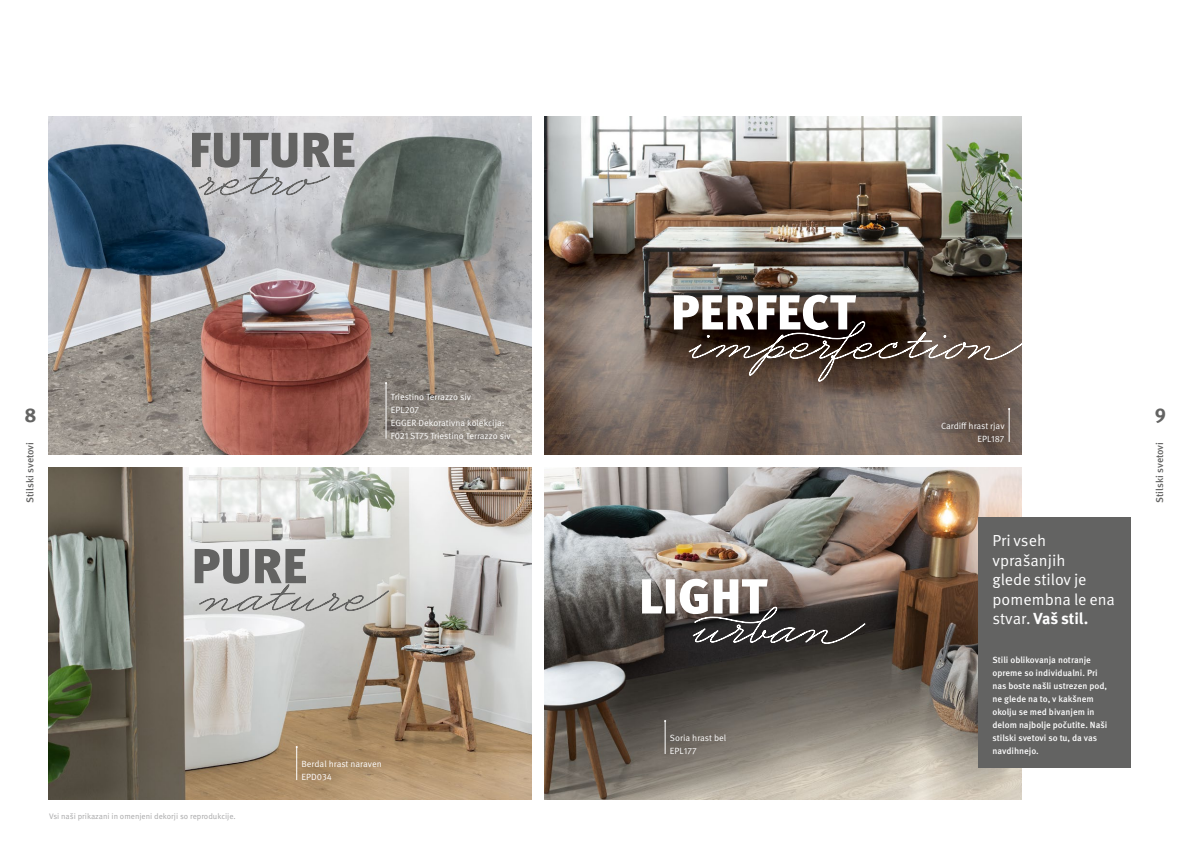
<style>
.page{position:relative;width:1191px;height:842px;background:#fff}
.page>*{position:absolute;margin:0;border:0;box-sizing:border-box;transform-origin:0 0}
.t1{font:700 20px "Meta Pro";color:#636362}
.t2{font:16px/19.5px "Meta Pro";color:#fff}
.t3{font:500 10px "Meta Pro";letter-spacing:-.005em;color:#636362}
.t4{font:500 9px/13px "Meta Pro";color:#fff}
.t5{font:9px/13px "Meta Pro";color:#fff}
.t6{font:8px "Meta Pro";color:#a7a7a8}
.s1{font-weight:700}
</style>
<div class="page">
<img style="left:49px;top:468px;width:482px;height:331px">
<img style="left:49px;top:117px;width:482px;height:338px">
<img style="left:544px;top:117px;width:477px;height:338px">
<img style="left:544px;top:468px;width:477px;height:331px">
<svg style="left:192px;top:133px;width:162px;height:62px;background:#a4a4a6"></svg>
<svg style="left:674px;top:295px;width:348px;height:86px;background:#675952"></svg>
<svg style="left:195px;top:549px;width:194px;height:63px;background:#b6b6b4"></svg>
<svg style="left:642px;top:579px;width:223px;height:65px"></svg>
<div style="left:927px;top:407px;width:91px;height:50px;background:#000;opacity:.5"></div>
<hr style="left:1009px;top:409px;width:1px;height:33px;background:#fff">
<div style="left:655px;top:720px;width:85px;height:49px;background:#000;opacity:.5"></div>
<hr style="left:665px;top:721px;width:1px;height:33px;background:#fff">
<div style="left:287px;top:746px;width:108px;height:49px;background:#000;opacity:.5"></div>
<hr style="left:296px;top:747px;width:1px;height:33px;background:#fff">
<div style="left:376px;top:379px;width:148px;height:75px;background:#000;opacity:.5"></div>
<hr style="left:386px;top:383px;width:1px;height:56px;background:#fff">
<div style="left:978px;top:517px;width:152px;height:251px;background:#636362"></div>
<p class="t5" style="left:391px;top:390px;width:121px">Triestino Terrazzo siv<br>EPL207<br>EGGER Dekorativna kolekcija:<br>F021 ST75 Triestino Terrazzo siv</p>
<h1 class="t1" style="left:24px;top:400px;width:14px">8</h1>
<h1 class="t1" style="left:1154px;top:400px;width:13px">9</h1>
<p class="t5" style="left:941px;top:419px;width:65px;text-align:right">Cardiff hrast rjav<br>EPL187</p>
<p class="t3" style="left:24px;top:503px;width:62px;rotate:-90deg">Stilski svetovi</p>
<p class="t3" style="left:1153px;top:503px;width:62px;rotate:-90deg">Stilski svetovi</p>
<p class="t6" style="left:49px;top:811px;width:188px">Vsi naši prikazani in omenjeni dekorji so reprodukcije.</p>
<p class="t5" style="left:301px;top:757px;width:82px">Berdal hrast naraven<br>EPD034</p>
<p class="t5" style="left:670px;top:731px;width:58px">Soria hrast bel<br>EPL177</p>
<h2 class="t2" style="left:992px;top:531px;width:124px">Pri vseh vprašanjih<br>glede stilov je pomembna le ena stvar. <span class="s1">Vaš stil.</span></h2>
<p class="t4" style="left:992px;top:653px;width:116px">Stili oblikovanja notranje opreme so individualni. Pri nas boste našli ustrezen pod, ne glede na to, v kakšnem okolju se med bivanjem in delom najbolje počutite. Naši stilski svetovi so tu, da vas navdihnejo.</p>
</div>
